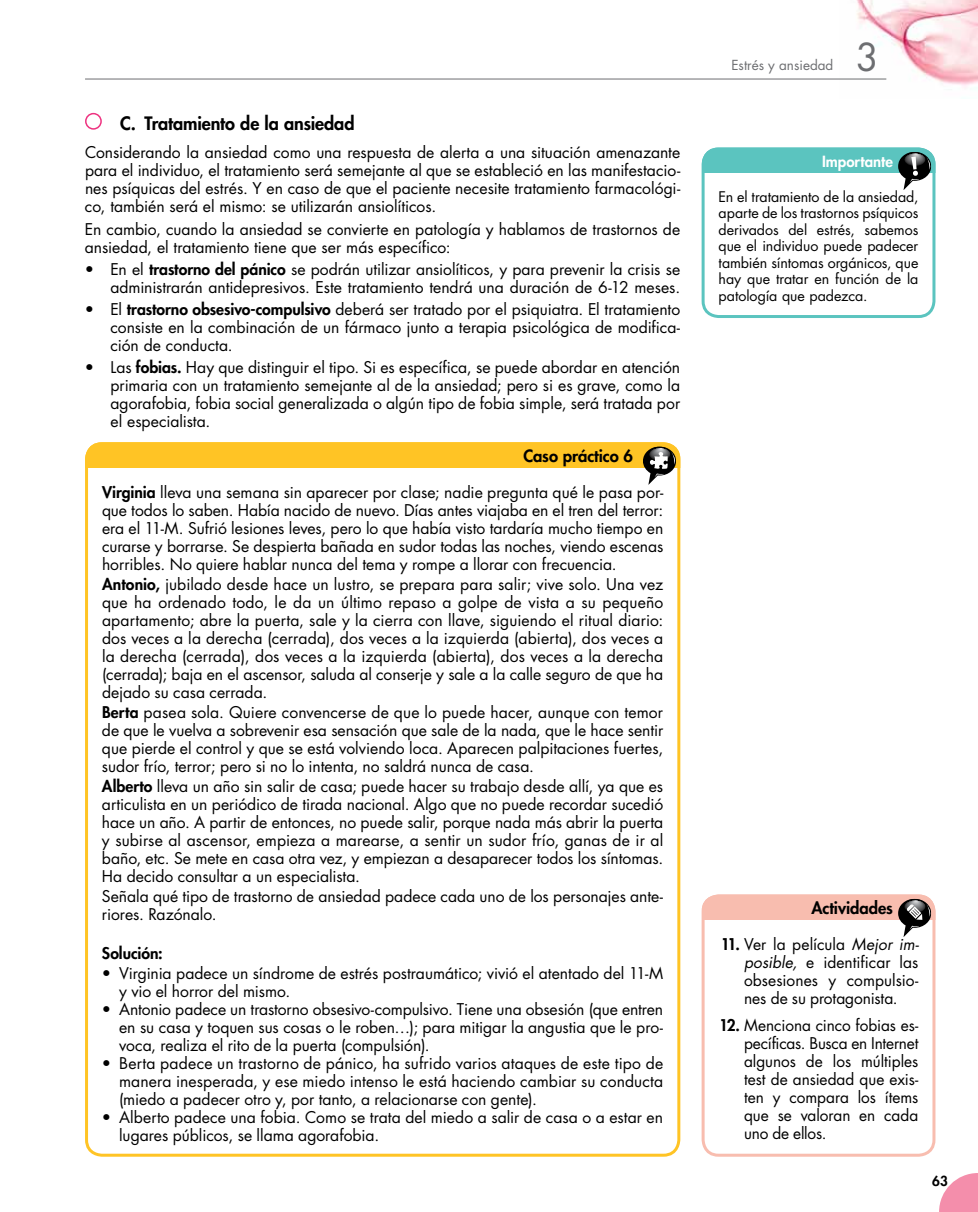
<style>
.page{position:relative;width:978px;height:1212px;background:#fff}
.page>*{position:absolute;margin:0;border:0;box-sizing:border-box;transform-origin:0 0}
.t1{font:37.5px "Futura Std";color:#6d6e71}
.t2{font:800 18px "Futura Std";letter-spacing:-.01em;color:#000}
.t3{font:800 16.5px "Futura Std";letter-spacing:-.005em;color:#000}
.t4{font:15.75px/18px "Futura Std";color:#000;text-align:justify}
.t5{font:800 15.75px "Futura Std";color:#000}
.t6{font:800 15px "Futura Std";color:#fff}
.t7{font:14.25px/16.5px "Futura Std";letter-spacing:-.005em;color:#000;text-align:justify}
.t8{font:13.5px "Futura Std";color:#6d6e71}
.t9{font:800 13.5px "Futura Std";color:#000}
.s1{font-weight:800}
.s2{font-style:italic}
</style>
<div class="page">
<img style="left:840px;top:0;width:138px;height:88px">
<svg style="left:939px;top:1173px;width:39px;height:39px"></svg>
<hr style="left:85px;top:79px;width:801px;height:1px;background:#6d6e71">
<div style="left:85px;top:113px;width:17px;height:17px;border:2px solid #ee3280;border-radius:50%"></div>
<div style="left:702px;top:894px;width:233px;height:26px;background:#f8bdaf"></div>
<svg style="left:898px;top:899px;width:33px;height:38px"></svg>
<div style="left:702px;top:894px;width:233px;height:263px;border:3px solid #f8bdaf;border-radius:16px"></div>
<div style="left:702px;top:148px;width:233px;height:25px;background:#5bc4bf"></div>
<svg style="left:898px;top:152px;width:33px;height:38px"></svg>
<div style="left:702px;top:148px;width:233px;height:170px;border:3px solid #5bc4bf;border-radius:16px"></div>
<div style="left:85px;top:442px;width:595px;height:26px;background:#ffc425"></div>
<svg style="left:643px;top:446px;width:33px;height:39px"></svg>
<div style="left:85px;top:442px;width:595px;height:715px;border:3px solid #ffc425;border-radius:16px"></div>
<p class="t2" style="left:120px;top:112px;width:236px">C. Tratamiento de la ansiedad</p>
<p class="t4" style="left:85px;top:144px;width:597px">Considerando la ansiedad como una respuesta de alerta a una situación amenazante para el individuo, el tratamiento será semejante al que se estableció en las manifestacio&shy;nes psíquicas del estrés. Y en caso de que el paciente necesite tratamiento farmacológi&shy;co, también será el mismo: se utilizarán ansiolíticos.</p>
<p class="t4" style="left:85px;top:220px;width:597px">En cambio, cuando la ansiedad se convierte en patología y hablamos de trastornos de ansiedad, el tratamiento tiene que ser más específico:</p>
<p class="t4" style="left:85px;top:260px;width:597px;text-align:right">• En el <span class="s1">trastorno del pánico</span> se podrán utilizar ansiolíticos, y para prevenir la crisis se administrarán antidepresivos. Este tratamiento tendrá una duración de 6-12 meses.</p>
<p class="t4" style="left:110px;top:300px;width:571px;text-indent:-26px">• El <span class="s1">trastorno obsesivo-compulsivo</span> deberá ser tratado por el psiquiatra. El tratamiento consiste en la combinación de un fármaco junto a terapia psicológica de modifica&shy;ción de conducta.</p>
<p class="t4" style="left:110px;top:359px;width:571px;text-indent:-26px">• Las <span class="s1">fobias.</span> Hay que distinguir el tipo. Si es específica, se puede abordar en atención primaria con un tratamiento semejante al de la ansiedad; pero si es grave, como la agorafobia, fobia social generalizada o algún tipo de fobia simple, será tratada por el especialista.</p>
<p class="t3" style="left:523px;top:445px;width:111px">Caso práctico 6</p>
<p class="t4" style="left:102px;top:483px;width:563px"><span class="s1">Virginia</span> lleva una semana sin aparecer por clase; nadie pregunta qué le pasa por&shy;que todos lo saben. Había nacido de nuevo. Días antes viajaba en el tren del terror: era el 11-M. Sufrió lesiones leves, pero lo que había visto tardaría mucho tiempo en curarse y borrarse. Se despierta bañada en sudor todas las noches, viendo escenas horribles. No quiere hablar nunca del tema y rompe a llorar con frecuencia.</p>
<p class="t4" style="left:102px;top:575px;width:563px"><span class="s1">Antonio,</span> jubilado desde hace un lustro, se prepara para salir; vive solo. Una vez que ha ordenado todo, le da un último repaso a golpe de vista a su pequeño apartamento; abre la puerta, sale y la cierra con llave, siguiendo el ritual diario: dos veces a la derecha (cerrada), dos veces a la izquierda (abierta), dos veces a la derecha (cerrada), dos veces a la izquierda (abierta), dos veces a la derecha (cerrada); baja en el ascensor, saluda al conserje y sale a la calle seguro de que ha dejado su casa cerrada.</p>
<p class="t4" style="left:102px;top:703px;width:563px"><span class="s1">Berta</span> pasea sola. Quiere convencerse de que lo puede hacer, aunque con temor de que le vuelva a sobrevenir esa sensación que sale de la nada, que le hace sentir que pierde el control y que se está volviendo loca. Aparecen palpitaciones fuertes, sudor frío, terror; pero si no lo intenta, no saldrá nunca de casa.</p>
<p class="t4" style="left:102px;top:778px;width:563px"><span class="s1">Alberto</span> lleva un año sin salir de casa; puede hacer su trabajo desde allí, ya que es articulista en un periódico de tirada nacional. Algo que no puede recordar sucedió hace un año. A partir de entonces, no puede salir, porque nada más abrir la puerta y subirse al ascensor, empieza a marearse, a sentir un sudor frío, ganas de ir al baño, etc. Se mete en casa otra vez, y empiezan a desaparecer todos los síntomas.<br>Ha decido consultar a un especialista.</p>
<p class="t4" style="left:102px;top:888px;width:563px">Señala qué tipo de trastorno de ansiedad padece cada uno de los personajes ante&shy;riores. Razónalo.</p>
<p class="t5" style="left:102px;top:943px;width:62px">Solución:</p>
<p class="t4" style="left:119px;top:964px;width:546px;text-indent:-17px">• Virginia padece un síndrome de estrés postraumático; vivió el atentado del 11-M y vio el horror del mismo.</p>
<p class="t4" style="left:119px;top:1000px;width:546px;text-indent:-17px">• Antonio padece un trastorno obsesivo-compulsivo. Tiene una obsesión (que entren en su casa y toquen sus cosas o le roben…); para mitigar la angustia que le pro&shy;voca, realiza el rito de la puerta (compulsión).</p>
<p class="t4" style="left:119px;top:1054px;width:546px;text-indent:-17px">• Berta padece un trastorno de pánico, ha sufrido varios ataques de este tipo de manera inesperada, y ese miedo intenso le está haciendo cambiar su conducta (miedo a padecer otro y, por tanto, a relacionarse con gente).</p>
<p class="t4" style="left:119px;top:1108px;width:546px;text-indent:-17px">• Alberto padece una fobia. Como se trata del miedo a salir de casa o a estar en lugares públicos, se llama agorafobia.</p>
<p class="t8" style="left:731px;top:56px;width:104px">Estrés y ansiedad</p>
<h1 class="t1" style="left:856px;top:33px;width:25px">3</h1>
<p class="t6" style="left:822px;top:151px;width:72px">Importante</p>
<p class="t7" style="left:719px;top:188px;width:201px">En el tratamiento de la ansiedad, aparte de los trastornos psíquicos derivados del estrés, sabemos que el individuo puede padecer también síntomas orgánicos, que hay que tratar en función de la patología que padezca.</p>
<p class="t3" style="left:811px;top:897px;width:83px">Actividades</p>
<p class="t4" style="left:744px;top:935px;width:176px;text-indent:-23px"><span class="s1">11.</span> Ver la película <span class="s2">Mejor im&shy;posible,</span> e identificar las obsesiones y compulsio&shy;nes de su protagonista.</p>
<p class="t4" style="left:744px;top:1016px;width:176px;text-indent:-25px"><span class="s1">12.</span> Menciona cinco fobias es&shy;pecíficas. Busca en Internet algunos de los múltiples test de ansiedad que exis&shy;ten y compara los ítems que se valoran en cada uno de ellos.</p>
<p class="t9" style="left:932px;top:1172px;width:17px">63</p>
</div>
